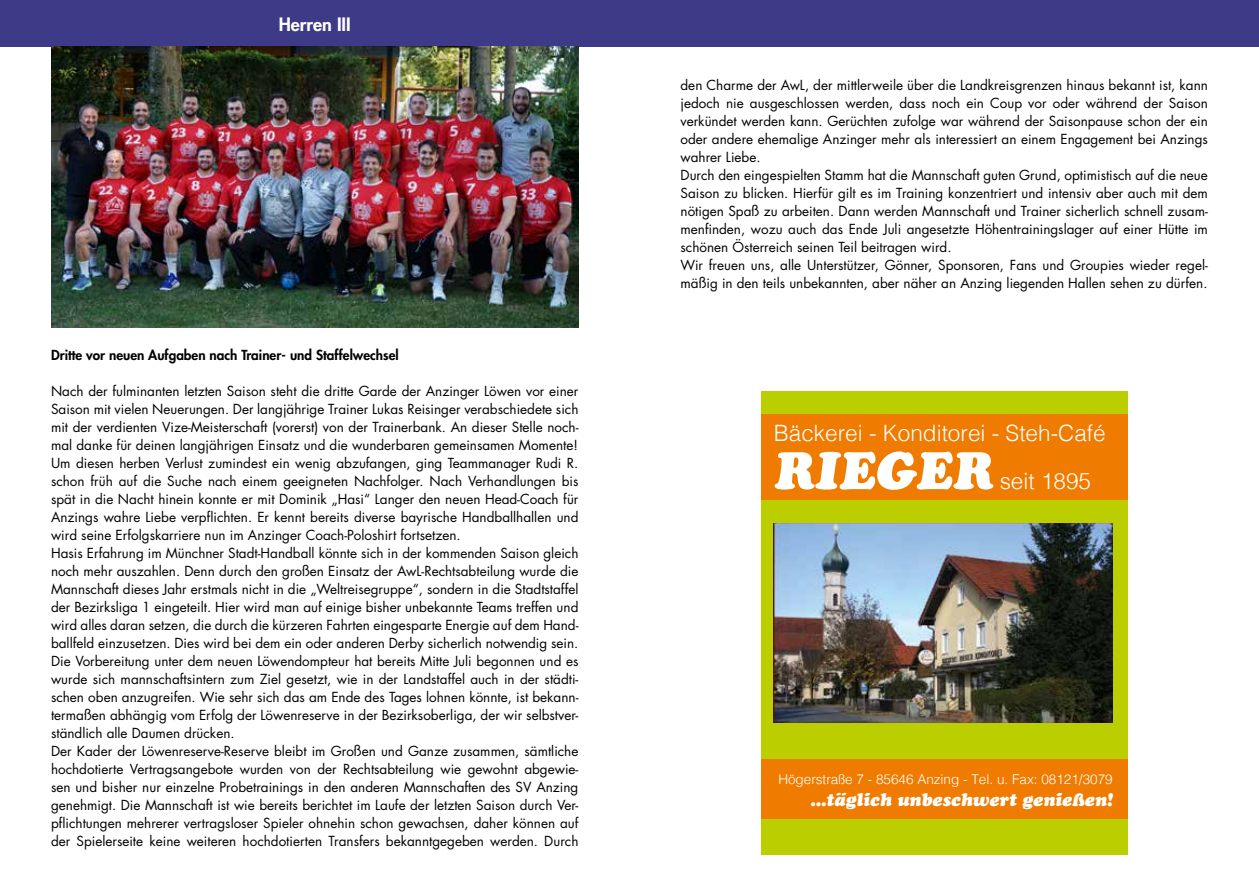
<style>
.page{position:relative;width:1259px;height:893px;background:#fff}
.page>*{position:absolute;margin:0;border:0;box-sizing:border-box;transform-origin:0 0}
.t1{font:italic 52.5px "Cooper Black Std";color:#fff}
.t2{font:300 22.5px "Helvetica";color:#fff}
.t3{font:italic 18px "Cooper Black Std";color:#fff}
.t4{font:800 18px "Futura Std";color:#fff}
.t5{font:13.5px/18px "Futura Std";color:#000}
.t6{font:800 13.5px "Futura Std";color:#000}
.t7{font:300 13.5px "Helvetica";color:#fff}
</style>
<div class="page">
<div style="left:0;top:0;width:1259px;height:47px;background:#3d3b87"></div>
<div style="left:761px;top:391px;width:366px;height:464px;background:#bbcf00"></div>
<img style="left:774px;top:523px;width:338px;height:200px">
<div style="left:761px;top:414px;width:366px;height:86px;background:#ef7c00"></div>
<div style="left:761px;top:759px;width:366px;height:60px;background:#ef7c00"></div>
<img style="left:51px;top:47px;width:527px;height:281px">
<h3 class="t4" style="left:279px;top:13px;width:74px">Herren III</h3>
<p class="t6" style="left:51px;top:346px;width:349px">Dritte vor neuen Aufgaben nach Trainer- und Staffelwechsel</p>
<p class="t5" style="left:51px;top:382px;width:529px">Nach der fulminanten letzten Saison steht die dritte Garde der Anzinger Löwen vor einer Saison mit vielen Neuerungen. Der langjährige Trainer Lukas Reisinger verabschiedete sich mit der verdienten Vize-Meisterschaft (vorerst) von der Trainerbank. An dieser Stelle noch&shy;mal danke für deinen langjährigen Einsatz und die wunderbaren gemeinsamen Momente!<br>Um diesen herben Verlust zumindest ein wenig abzufangen, ging Teammanager Rudi R. schon früh auf die Suche nach einem geeigneten Nachfolger. Nach Verhandlungen bis spät in die Nacht hinein konnte er mit Dominik „Hasi“ Langer den neuen Head-Coach für Anzings wahre Liebe verpflichten. Er kennt bereits diverse bayrische Handballhallen und wird seine Erfolgskarriere nun im Anzinger Coach-Poloshirt fortsetzen.<br>Hasis Erfahrung im Münchner Stadt-Handball könnte sich in der kommenden Saison gleich noch mehr auszahlen. Denn durch den großen Einsatz der AwL-Rechtsabteilung wurde die Mannschaft dieses Jahr erstmals nicht in die „Weltreisegruppe“, sondern in die Stadtstaffel der Bezirksliga 1 eingeteilt. Hier wird man auf einige bisher unbekannte Teams treffen und wird alles daran setzen, die durch die kürzeren Fahrten eingesparte Energie auf dem Hand&shy;ballfeld einzusetzen. Dies wird bei dem ein oder anderen Derby sicherlich notwendig sein.<br>Die Vorbereitung unter dem neuen Löwendompteur hat bereits Mitte Juli begonnen und es wurde sich mannschaftsintern zum Ziel gesetzt, wie in der Landstaffel auch in der städti&shy;schen oben anzugreifen. Wie sehr sich das am Ende des Tages lohnen könnte, ist bekann&shy;termaßen abhängig vom Erfolg der Löwenreserve in der Bezirksoberliga, der wir selbstver&shy;ständlich alle Daumen drücken.<br>Der Kader der Löwenreserve-Reserve bleibt im Großen und Ganze zusammen, sämtliche hochdotierte Vertragsangebote wurden von der Rechtsabteilung wie gewohnt abgewie&shy;sen und bisher nur einzelne Probetrainings in den anderen Mannschaften des SV Anzing genehmigt. Die Mannschaft ist wie bereits berichtet im Laufe der letzten Saison durch Ver&shy;pflichtungen mehrerer vertragsloser Spieler ohnehin schon gewachsen, daher können auf der Spielerseite keine weiteren hochdotierten Transfers bekanntgegeben werden. Durch</p>
<p class="t5" style="left:680px;top:76px;width:529px">den Charme der AwL, der mittlerweile über die Landkreisgrenzen hinaus bekannt ist, kann jedoch nie ausgeschlossen werden, dass noch ein Coup vor oder während der Saison verkündet werden kann. Gerüchten zufolge war während der Saisonpause schon der ein oder andere ehemalige Anzinger mehr als interessiert an einem Engagement bei Anzings wahrer Liebe.<br>Durch den eingespielten Stamm hat die Mannschaft guten Grund, optimistisch auf die neue Saison zu blicken. Hierfür gilt es im Training konzentriert und intensiv aber auch mit dem nötigen Spaß zu arbeiten. Dann werden Mannschaft und Trainer sicherlich schnell zusam&shy;menfinden, wozu auch das Ende Juli angesetzte Höhentrainingslager auf einer Hütte im schönen Österreich seinen Teil beitragen wird.<br>Wir freuen uns, alle Unterstützer, Gönner, Sponsoren, Fans und Groupies wieder regel&shy;mäßig in den teils unbekannten, aber näher an Anzing liegenden Hallen sehen zu dürfen.</p>
<h2 class="t2" style="left:774px;top:414px;width:333px">Bäckerei - Konditorei - Steh-Café</h2>
<h1 class="t1" style="left:774px;top:438px;width:221px">RIEGER</h1>
<h2 class="t2" style="left:999px;top:462px;width:93px">seit 1895</h2>
<p class="t7" style="left:778px;top:768px;width:336px">Högerstraße 7 - 85646 Anzing - Tel. u. Fax: 08121/3079</p>
<h3 class="t3" style="left:810px;top:788px;width:304px">...täglich unbeschwert genießen!</h3>
</div>
